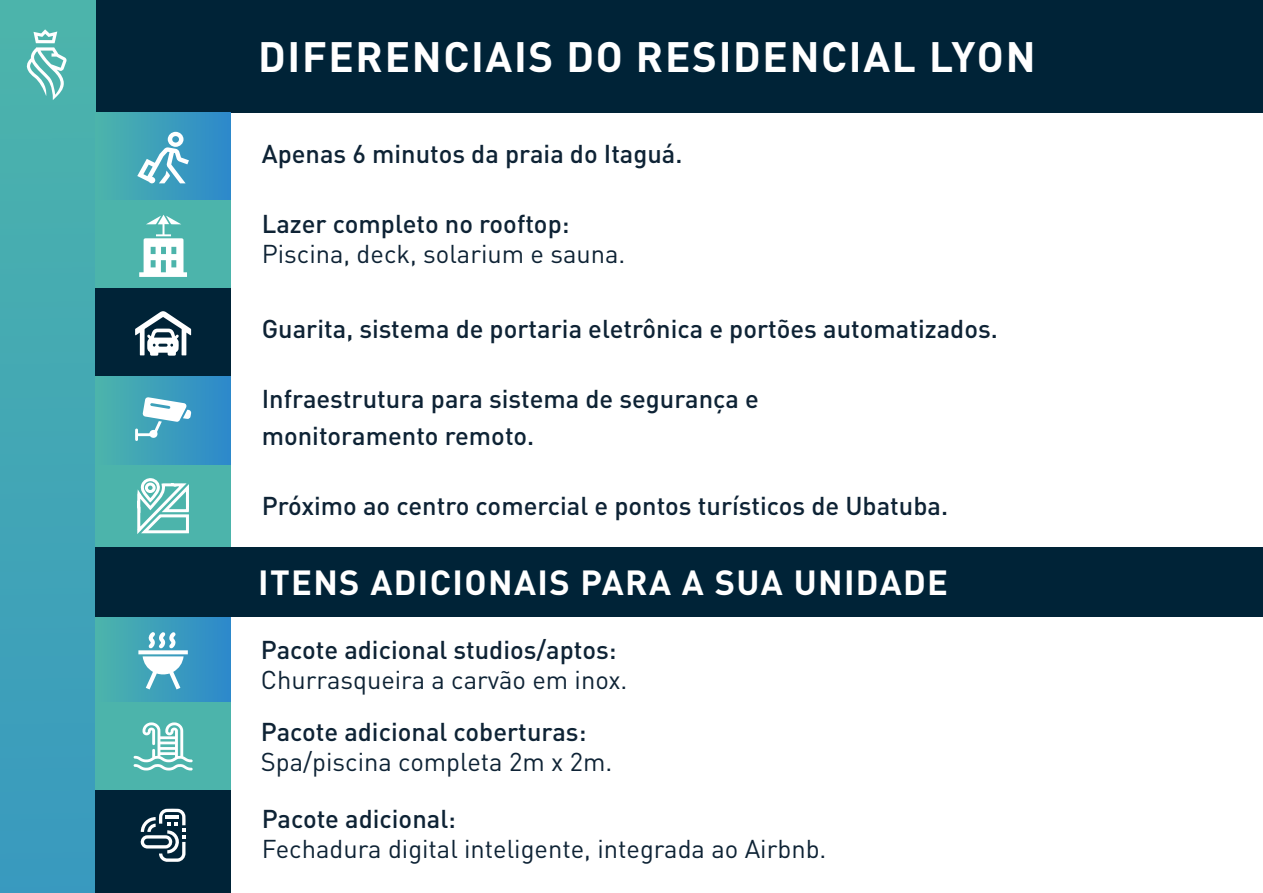
<style>
.page{position:relative;width:1263px;height:893px;background:#fff}
.page>*{position:absolute;margin:0;border:0;box-sizing:border-box;transform-origin:0 0}
.t1{font:700 42px "DIN";letter-spacing:.04em;color:#fff}
.t2{font:700 34.5px "DIN";letter-spacing:.04em;color:#fff}
.t3{font:500 25.5px/37.5px "DIN Pro";color:#0e2335}
.t4{font:25.5px "DIN Pro";color:#0e2335}
</style>
<div class="page">
<div style="left:96px;top:0;width:1167px;height:113px;background:#002337"></div>
<div style="left:0;top:0;width:96px;height:893px;background:linear-gradient(to right,#42a7b5,#42a7b5)"></div>
<div style="left:96px;top:113px;width:135px;height:88px;background:linear-gradient(to right,#4cb4ab,#2d89cc)"></div>
<div style="left:95px;top:615px;width:136px;height:87px;background:linear-gradient(to right,#4cb4ab,#2d89cb)"></div>
<div style="left:96px;top:288px;width:135px;height:88px;background:#002337"></div>
<div style="left:95px;top:790px;width:136px;height:103px;background:#002337"></div>
<div style="left:96px;top:464px;width:135px;height:88px;background:#4cb4ab"></div>
<div style="left:96px;top:201px;width:135px;height:87px;background:#4cb4ab"></div>
<div style="left:95px;top:702px;width:136px;height:88px;background:#4cb4ab"></div>
<div style="left:96px;top:376px;width:135px;height:88px;background:linear-gradient(to right,#4cb4ab,#2c88cc)"></div>
<div style="left:96px;top:547px;width:1167px;height:70px;background:#002337"></div>
<svg style="left:137px;top:132px;width:52px;height:51px"></svg>
<svg style="left:138px;top:632px;width:50px;height:57px"></svg>
<svg style="left:139px;top:215px;width:48px;height:62px"></svg>
<svg style="left:135px;top:311px;width:56px;height:45px"></svg>
<svg style="left:135px;top:397px;width:56px;height:137px"></svg>
<svg style="left:26px;top:29px;width:41px;height:71px"></svg>
<svg style="left:134px;top:722px;width:59px;height:48px"></svg>
<svg style="left:140px;top:809px;width:46px;height:53px"></svg>
<h1 class="t1" style="left:258px;top:29px;width:779px">DIFERENCIAIS DO RESIDENCIAL LYON</h1>
<p class="t3" style="left:262px;top:133px;width:422px">Apenas 6 minutos da praia do Itaguá.</p>
<p class="t3" style="left:262px;top:202px;width:309px">Lazer completo no rooftop:</p>
<p class="t4" style="left:262px;top:234px;width:365px">Piscina, deck, solarium e sauna.</p>
<p class="t3" style="left:262px;top:307px;width:738px">Guarita, sistema de portaria eletrônica e portões automatizados.</p>
<p class="t3" style="left:262px;top:377px;width:499px">Infraestrutura para sistema de segurança e monitoramento remoto.</p>
<p class="t3" style="left:262px;top:484px;width:688px">Próximo ao centro comercial e pontos turísticos de Ubatuba.</p>
<h2 class="t2" style="left:258px;top:560px;width:691px">ITENS ADICIONAIS PARA A SUA UNIDADE</h2>
<p class="t3" style="left:261px;top:628px;width:357px">Pacote adicional studios/aptos:</p>
<p class="t4" style="left:261px;top:659px;width:368px">Churrasqueira a carvão em inox.</p>
<p class="t3" style="left:261px;top:710px;width:327px">Pacote adicional coberturas:</p>
<p class="t4" style="left:261px;top:742px;width:353px">Spa/piscina completa 2m x 2m.</p>
<p class="t3" style="left:262px;top:797px;width:196px">Pacote adicional:</p>
<p class="t4" style="left:262px;top:829px;width:566px">Fechadura digital inteligente, integrada ao Airbnb.</p>
</div>
